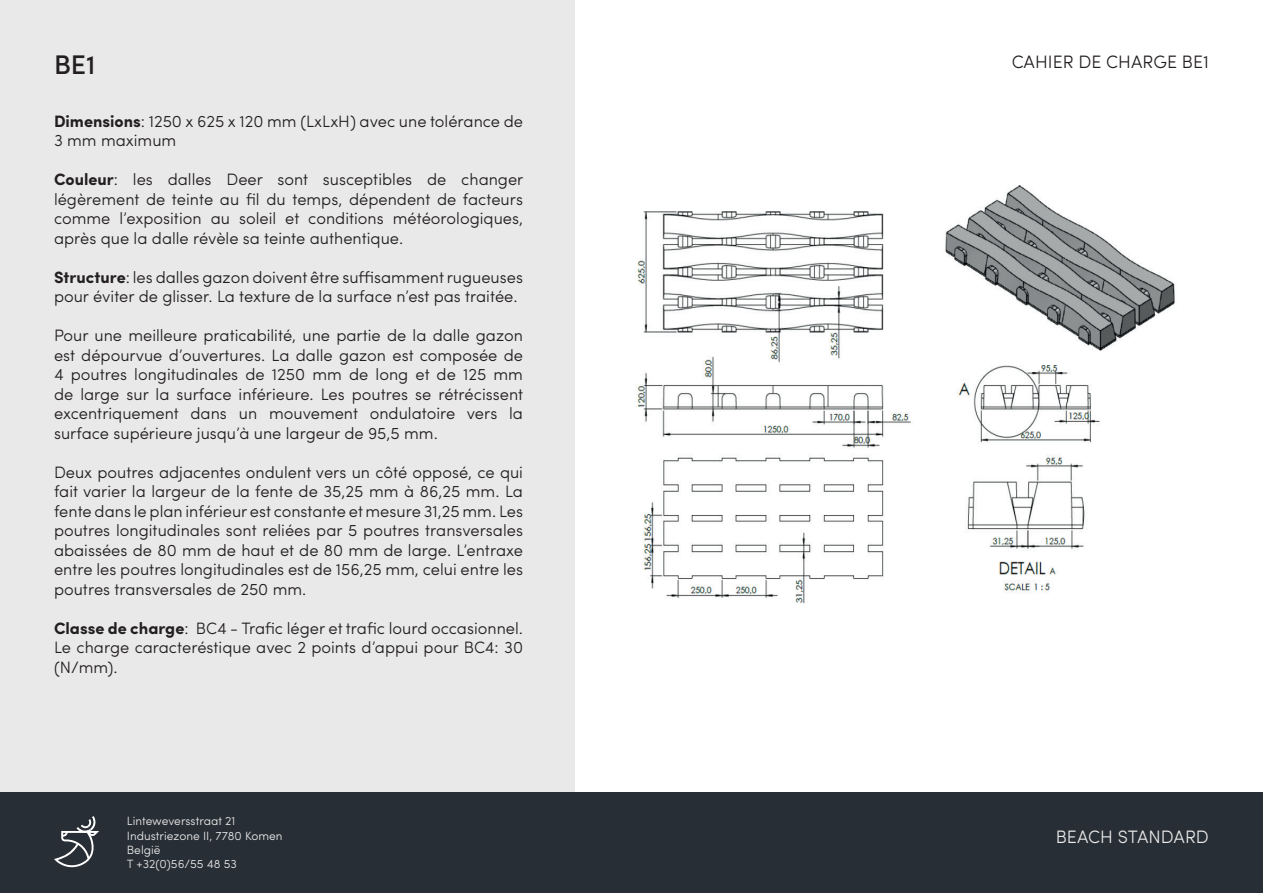
<style>
.page{position:relative;width:1263px;height:893px;background:#fff}
.page>*{position:absolute;margin:0;border:0;box-sizing:border-box;transform-origin:0 0}
.t1{font:500 27px "Sofia Pro";color:#231f20}
.t2{font:300 18px "Sofia Pro";color:#231f20}
.t3{font:300 18px "Sofia Pro";color:#e9e9e9}
.t4{font:300 16.5px/19.5px "Sofia Pro";color:#231f20;text-align:justify}
.t5{font:300 12px/14.4px "Sofia Pro";color:#e9e9e9}
.s1{font-weight:700}
</style>
<div class="page">
<div style="left:0;top:0;width:574px;height:893px;background:#e9e9e9"></div>
<div style="left:0;top:792px;width:1263px;height:101px;background:#282e35"></div>
<svg style="left:54px;top:816px;width:45px;height:51px"></svg>
<img style="left:637px;top:185px;width:538px;height:418px">
<h1 class="t1" style="left:54px;top:45px;width:43px">BE1</h1>
<p class="t4" style="left:54px;top:110px;width:470px"><span class="s1">Dimensions</span>: 1250 x 625 x 120 mm (LxLxH) avec une tolérance de<br>3 mm maximum</p>
<p class="t4" style="left:54px;top:169px;width:471px"><span class="s1">Couleur</span>: les dalles Deer sont susceptibles de changer légèrement de teinte au fil du temps, dépendent de facteurs comme l’exposition au soleil et conditions météorologiques, après que la dalle révèle sa teinte authentique.</p>
<p class="t4" style="left:54px;top:266px;width:470px"><span class="s1">Structure</span>: les dalles gazon doivent être suffisamment rugueuses pour éviter de glisser. La texture de la surface n’est pas traitée.</p>
<p class="t4" style="left:54px;top:325px;width:471px">Pour une meilleure praticabilité, une partie de la dalle gazon est dépourvue d’ouvertures. La dalle gazon est composée de 4 poutres longitudinales de 1250 mm de long et de 125 mm de large sur la surface inférieure. Les poutres se rétrécissent excentriquement dans un mouvement ondulatoire vers la surface supérieure jusqu’à une largeur de 95,5 mm.</p>
<p class="t4" style="left:54px;top:461px;width:471px">Deux poutres adjacentes ondulent vers un côté opposé, ce qui fait varier la largeur de la fente de 35,25 mm à 86,25 mm. La fente dans le plan inférieur est constante et mesure 31,25 mm. Les poutres longitudinales sont reliées par 5 poutres transversales abaissées de 80 mm de haut et de 80 mm de large. L’entraxe entre les poutres longitudinales est de 156,25 mm, celui entre les poutres transversales de 250 mm.</p>
<p class="t4" style="left:54px;top:617px;width:471px"><span class="s1">Classe de charge</span>: BC4 - Trafic léger et trafic lourd occasionnel.<br>Le charge caracteréstique avec 2 points d’appui pour BC4: 30 (N/mm).</p>
<p class="t5" style="left:127px;top:813px;width:157px">Linteweversstraat 21<br>Industriezone II, 7780 Komen<br>België<br>T +32(0)56/55 48 53</p>
<p class="t2" style="left:1012px;top:48px;width:199px">CAHIER DE CHARGE BE1</p>
<p class="t3" style="left:1056px;top:824px;width:155px">BEACH STANDARD</p>
</div>
